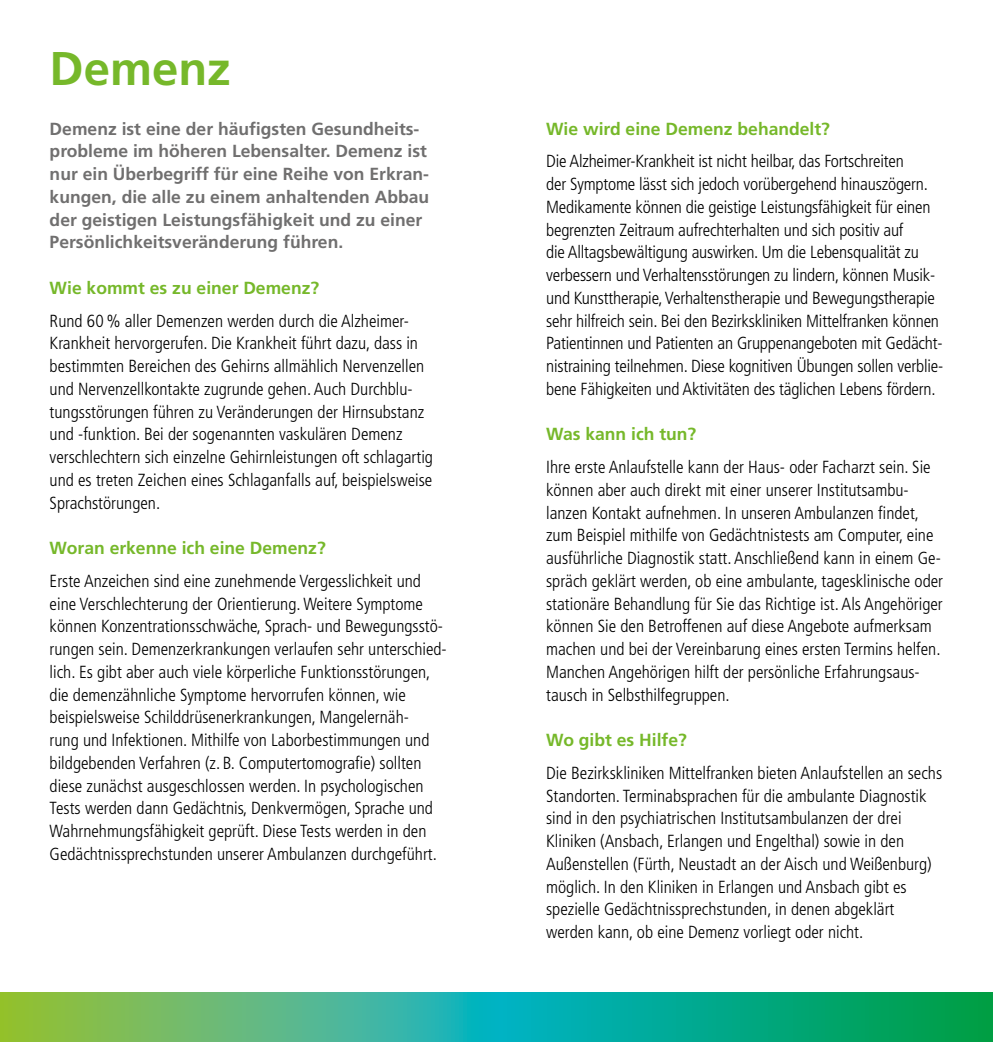
<style>
.page{position:relative;width:993px;height:1042px;background:#fff}
.page>*{position:absolute;margin:0;border:0;box-sizing:border-box;transform-origin:0 0}
.t1{font:700 47.25px "Frutiger";color:#76b82a}
.t2{font:300 condensed 17.5px/22.8px "Frutiger";color:#000}
.t3{font:700 17.5px/22.8px "Frutiger";color:#706f6f}
.t4{font:700 17.5px "Frutiger";color:#76b82a}
</style>
<div class="page">
<svg style="left:0;top:992px;width:992px;height:50px"></svg>
<h1 class="t1" style="left:50px;top:41px;width:183px">Demenz</h1>
<p class="t3" style="left:50px;top:117px;width:381px">Demenz ist eine der häufigsten Gesundheits&shy;probleme im höheren Lebensalter. Demenz ist nur ein Überbegriff für eine Reihe von Erkran&shy;kungen, die alle zu einem anhaltenden Abbau der geistigen Leistungsfähigkeit und zu einer Persönlichkeitsveränderung führen.</p>
<p class="t4" style="left:50px;top:278px;width:271px">Wie kommt es zu einer Demenz?</p>
<p class="t2" style="left:50px;top:309px;width:385px">Rund 60 % aller Demenzen werden durch die Alzheimer-Krankheit hervorgerufen. Die Krankheit führt dazu, dass in bestimmten Bereichen des Gehirns allmählich Nervenzellen und Nervenzellkontakte zugrunde gehen. Auch Durchblu&shy;tungsstörungen führen zu Veränderungen der Hirnsubstanz und -funktion. Bei der sogenannten vaskulären Demenz verschlechtern sich einzelne Gehirnleistungen oft schlagartig und es treten Zeichen eines Schlaganfalls auf, beispielsweise Sprachstörungen.</p>
<p class="t4" style="left:50px;top:538px;width:277px">Woran erkenne ich eine Demenz?</p>
<p class="t2" style="left:50px;top:570px;width:398px">Erste Anzeichen sind eine zunehmende Vergesslichkeit und eine Verschlechterung der Orientierung. Weitere Symptome können Konzentrationsschwäche, Sprach- und Bewegungsstö&shy;rungen sein. Demenzerkrankungen verlaufen sehr unterschied&shy;lich. Es gibt aber auch viele körperliche Funktionsstörungen, die demenzähnliche Symptome hervorrufen können, wie beispielsweise Schilddrüsenerkrankungen, Mangelernäh-<br>rung und Infektionen. Mithilfe von Laborbestimmungen und bildgebenden Verfahren (z. B. Computertomografie) sollten diese zunächst ausgeschlossen werden. In psychologischen Tests werden dann Gedächtnis, Denkvermögen, Sprache und Wahrnehmungsfähigkeit geprüft. Diese Tests werden in den Gedächtnissprechstunden unserer Ambulanzen durchgeführt.</p>
<p class="t4" style="left:546px;top:118px;width:285px">Wie wird eine Demenz behandelt?</p>
<p class="t2" style="left:546px;top:150px;width:398px">Die Alzheimer-Krankheit ist nicht heilbar, das Fortschreiten<br>der Symptome lässt sich jedoch vorübergehend hinauszögern.<br>Medikamente können die geistige Leistungsfähigkeit für einen begrenzten Zeitraum aufrechterhalten und sich positiv auf<br>die Alltagsbewältigung auswirken. Um die Lebensqualität zu verbessern und Verhaltensstörungen zu lindern, können Musik&shy;und Kunsttherapie, Verhaltenstherapie und Bewegungstherapie sehr hilfreich sein. Bei den Bezirkskliniken Mittelfranken können Patientinnen und Patienten an Gruppenangeboten mit Gedächt&shy;nistraining teilnehmen. Diese kognitiven Übungen sollen verblie&shy;bene Fähigkeiten und Aktivitäten des täglichen Lebens fördern.</p>
<p class="t4" style="left:546px;top:424px;width:152px">Was kann ich tun?</p>
<p class="t2" style="left:546px;top:456px;width:398px">Ihre erste Anlaufstelle kann der Haus- oder Facharzt sein. Sie können aber auch direkt mit einer unserer Institutsambu&shy;lanzen Kontakt aufnehmen. In unseren Ambulanzen findet, zum Beispiel mithilfe von Gedächtnistests am Computer, eine ausführliche Diagnostik statt. Anschließend kann in einem Ge&shy;spräch geklärt werden, ob eine ambulante, tagesklinische oder stationäre Behandlung für Sie das Richtige ist. Als Angehöriger können Sie den Betroffenen auf diese Angebote aufmerksam machen und bei der Vereinbarung eines ersten Termins helfen.<br>Manchen Angehörigen hilft der persönliche Erfahrungsaus&shy;tausch in Selbsthilfegruppen.</p>
<p class="t4" style="left:546px;top:730px;width:142px">Wo gibt es Hilfe?</p>
<p class="t2" style="left:546px;top:762px;width:397px">Die Bezirkskliniken Mittelfranken bieten Anlaufstellen an sechs Standorten. Terminabsprachen für die ambulante Diagnostik sind in den psychiatrischen Institutsambulanzen der drei Kliniken (Ansbach, Erlangen und Engelthal) sowie in den Außenstellen (Fürth, Neustadt an der Aisch und Weißenburg) möglich. In den Kliniken in Erlangen und Ansbach gibt es spezielle Gedächtnissprechstunden, in denen abgeklärt werden kann, ob eine Demenz vorliegt oder nicht.</p>
</div>
